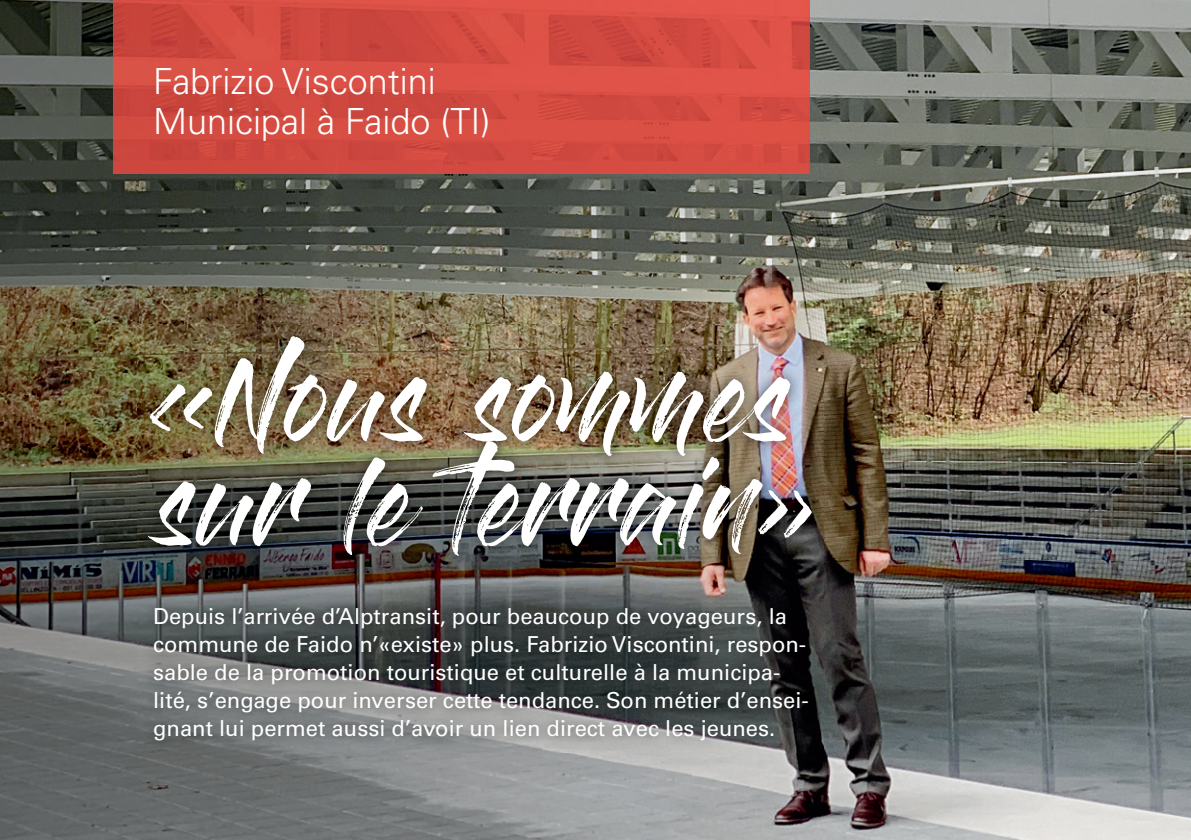
<style>
.page{position:relative;width:1191px;height:840px;background:#fff}
.page>*{position:absolute;margin:0;border:0;box-sizing:border-box;transform-origin:0 0}
.t1{font:90px/104px "Gloss And Bloom";color:#fff}
.t2{font:300 36px/40px "Univers LT Std";color:#fff}
.t3{font:22px/28px "Univers LT Std";color:#fff}
</style>
<div class="page">
<img style="left:0;top:0;width:139px;height:839px">
<img style="left:771px;top:0;width:420px;height:839px">
<img style="left:139px;top:174px;width:632px;height:150px">
<img style="left:139px;top:751px;width:632px;height:88px">
<img style="left:137px;top:324px;width:686px;height:427px">
<img style="left:113px;top:0;width:696px;height:174px">
<h2 class="t2" style="left:153px;top:61px;width:339px">Fabrizio Viscontini<br>Municipal à Faido (TI)</h2>
<h1 class="t1" style="left:153px;top:358px;width:657px">«Nous sommes sur le terrain»</h1>
<p class="t3" style="left:153px;top:601px;width:657px">Depuis l’arrivée d’Alptransit, pour beaucoup de voyageurs, la commune de Faido n’«existe» plus. Fabrizio Viscontini, respon&shy;sable de la promotion touristique et culturelle à la municipa&shy;lité, s’engage pour inverser cette tendance. Son métier d’ensei&shy;gnant lui permet aussi d’avoir un lien direct avec les jeunes.</p>
</div>
